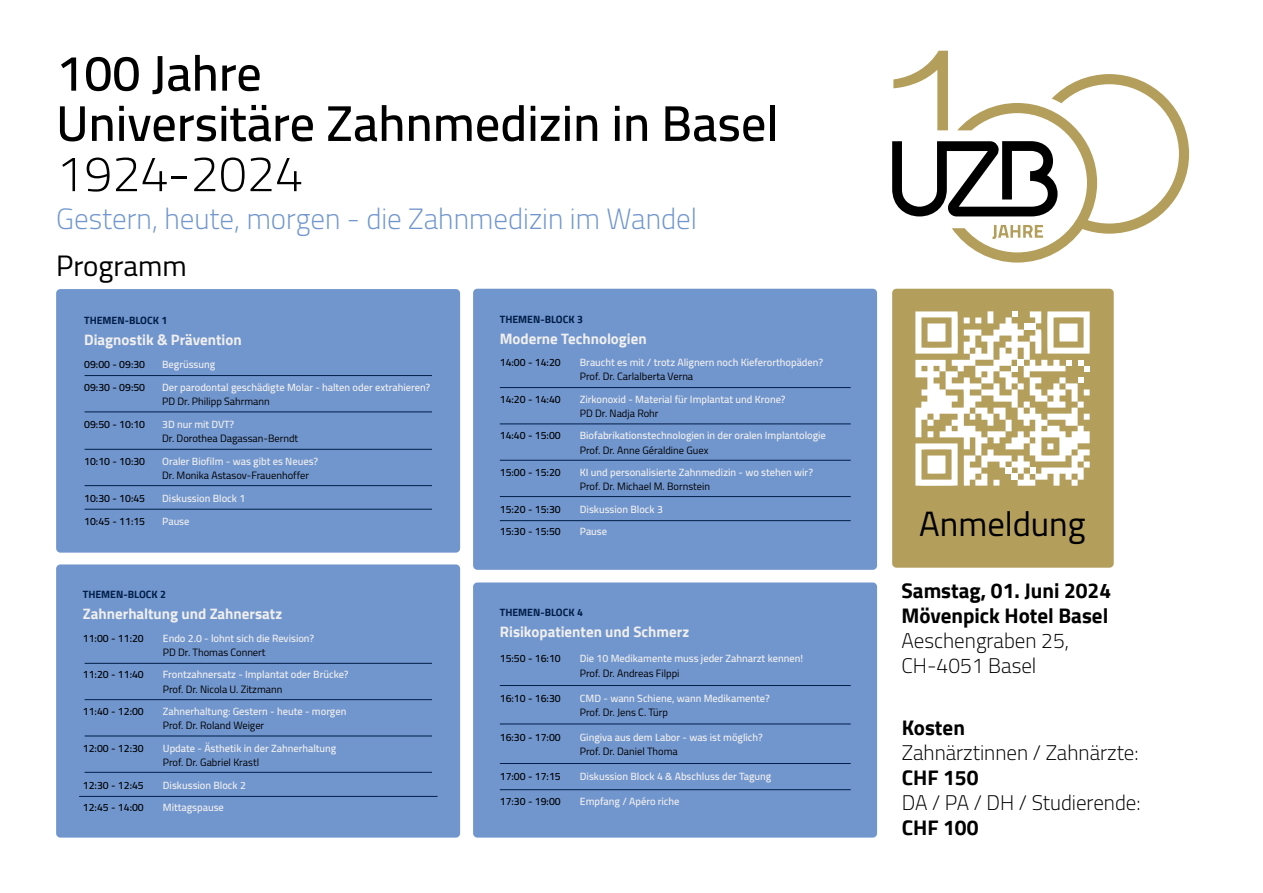
<style>
.page{position:relative;width:1263px;height:893px;background:#fff}
.page>*{position:absolute;margin:0;border:0;box-sizing:border-box;transform-origin:0 0}
.t1{font:600 50.25px/50.2px "Cairo";color:#000}
.t2{font:300 50.25px "Cairo";color:#000}
.t3{font:34.65px "Cairo";color:#000}
.t4{font:300 29.1px "Cairo";color:#7196ce}
.t5{font:29.1px "Cairo";color:#000}
.t6{font:300 21px/25.2px "Cairo";color:#000}
.t7{font:700 21px/25.2px "Cairo";color:#000}
.t8{font:700 15px "Cairo";color:#f0efed}
.t9{font:600 10.5px "Cairo";color:#f0efed}
.t10{font:10.5px "Cairo";color:#000}
.t11{font:600 10.5px "Cairo";color:#000}
.t12{font:700 10.5px "Cairo";color:#001e47}
</style>
<div class="page">
<div style="left:56px;top:289px;width:404px;height:264px;background:#7196ce;border-radius:4px"></div>
<hr style="left:85px;top:412px;width:347px;height:1px;background:#001e47">
<hr style="left:85px;top:375px;width:347px;height:1px;background:#001e47">
<hr style="left:85px;top:449px;width:347px;height:1px;background:#001e47">
<hr style="left:85px;top:485px;width:347px;height:1px;background:#001e47">
<hr style="left:85px;top:509px;width:347px;height:1px;background:#001e47">
<div style="left:892px;top:289px;width:222px;height:279px;background:#b39e5b;border-radius:4px"></div>
<svg style="left:915px;top:311px;width:175px;height:175px"></svg>
<div style="left:56px;top:564px;width:404px;height:274px;background:#7196ce;border-radius:4px"></div>
<hr style="left:85px;top:663px;width:347px;height:1px;background:#001e47">
<hr style="left:85px;top:699px;width:347px;height:1px;background:#001e47">
<hr style="left:85px;top:736px;width:347px;height:1px;background:#001e47">
<hr style="left:85px;top:772px;width:347px;height:1px;background:#001e47">
<hr style="left:79px;top:796px;width:358px;height:1px;background:#001e47">
<div style="left:473px;top:289px;width:404px;height:281px;background:#7196ce;border-radius:4px"></div>
<hr style="left:500px;top:387px;width:351px;height:1px;background:#001e47">
<hr style="left:500px;top:424px;width:351px;height:1px;background:#001e47">
<hr style="left:500px;top:460px;width:351px;height:1px;background:#001e47">
<hr style="left:500px;top:496px;width:351px;height:1px;background:#001e47">
<hr style="left:500px;top:520px;width:351px;height:1px;background:#001e47">
<div style="left:473px;top:582px;width:404px;height:256px;background:#7196ce;border-radius:4px"></div>
<hr style="left:500px;top:685px;width:351px;height:1px;background:#001e47">
<hr style="left:500px;top:724px;width:351px;height:1px;background:#001e47">
<hr style="left:500px;top:763px;width:351px;height:1px;background:#001e47">
<hr style="left:500px;top:789px;width:351px;height:1px;background:#001e47">
<svg style="left:892px;top:51px;width:297px;height:212px"></svg>
<h1 class="t1" style="left:56px;top:48px;width:724px">100 Jahre<br>Universitäre Zahnmedizin in Basel</h1>
<h1 class="t2" style="left:56px;top:133px;width:249px">1924-2024</h1>
<h3 class="t4" style="left:56px;top:195px;width:642px">Gestern, heute, morgen - die Zahnmedizin im Wandel</h3>
<h3 class="t5" style="left:56px;top:242px;width:132px">Programm</h3>
<p class="t12" style="left:500px;top:313px;width:85px">THEMEN-BLOCK 3</p>
<h3 class="t8" style="left:500px;top:330px;width:148px">Moderne Technologien</h3>
<p class="t11" style="left:500px;top:353px;width:62px">14:00 - 14:20</p>
<p class="t9" style="left:580px;top:353px;width:245px">Braucht es mit / trotz Alignern noch Kieferorthopäden?</p>
<p class="t10" style="left:580px;top:368px;width:115px">Prof. Dr. Carlalberta Verna</p>
<p class="t11" style="left:500px;top:390px;width:62px">14:20 - 14:40</p>
<p class="t9" style="left:580px;top:390px;width:207px">Zirkonoxid - Material für Implantat und Krone?</p>
<p class="t10" style="left:580px;top:404px;width:80px">PD Dr. Nadja Rohr</p>
<p class="t11" style="left:500px;top:427px;width:62px">14:40 - 15:00</p>
<p class="t9" style="left:580px;top:427px;width:248px">Biofabrikationstechnologien in der oralen Implantologie</p>
<p class="t10" style="left:580px;top:441px;width:130px">Prof. Dr. Anne Géraldine Guex</p>
<p class="t11" style="left:500px;top:463px;width:62px">15:00 - 15:20</p>
<p class="t9" style="left:580px;top:463px;width:235px">KI und personalisierte Zahnmedizin - wo stehen wir?</p>
<p class="t10" style="left:580px;top:478px;width:132px">Prof. Dr. Michael M. Bornstein</p>
<p class="t11" style="left:500px;top:500px;width:62px">15:20 - 15:30</p>
<p class="t9" style="left:580px;top:500px;width:85px">Diskussion Block 3</p>
<p class="t11" style="left:500px;top:523px;width:62px">15:30 - 15:50</p>
<p class="t9" style="left:580px;top:523px;width:29px">Pause</p>
<p class="t12" style="left:84px;top:314px;width:85px">THEMEN-BLOCK 1</p>
<h3 class="t8" style="left:84px;top:331px;width:159px">Diagnostik &amp; Prävention</h3>
<p class="t11" style="left:84px;top:355px;width:62px">09:00 - 09:30</p>
<p class="t9" style="left:162px;top:355px;width:55px">Begrüssung</p>
<p class="t11" style="left:84px;top:378px;width:62px">09:30 - 09:50</p>
<p class="t9" style="left:162px;top:378px;width:270px">Der parodontal geschädigte Molar - halten oder extrahieren?</p>
<p class="t10" style="left:162px;top:393px;width:109px">PD Dr. Philipp Sahrmann</p>
<p class="t11" style="left:84px;top:415px;width:62px">09:50 - 10:10</p>
<p class="t9" style="left:162px;top:415px;width:73px">3D nur mit DVT?</p>
<p class="t10" style="left:162px;top:430px;width:137px">Dr. Dorothea Dagassan-Berndt</p>
<p class="t11" style="left:84px;top:452px;width:62px">10:10 - 10:30</p>
<p class="t9" style="left:162px;top:452px;width:157px">Oraler Biofilm - was gibt es Neues?</p>
<p class="t10" style="left:162px;top:467px;width:148px">Dr. Monika Astasov-Frauenhoffer</p>
<p class="t11" style="left:84px;top:489px;width:62px">10:30 - 10:45</p>
<p class="t9" style="left:162px;top:489px;width:85px">Diskussion Block 1</p>
<p class="t11" style="left:84px;top:512px;width:62px">10:45 - 11:15</p>
<p class="t9" style="left:162px;top:512px;width:29px">Pause</p>
<h2 class="t3" style="left:919px;top:495px;width:168px">Anmeldung</h2>
<p class="t12" style="left:83px;top:589px;width:85px">THEMEN-BLOCK 2</p>
<h3 class="t8" style="left:83px;top:605px;width:201px">Zahnerhaltung und Zahnersatz</h3>
<p class="t11" style="left:83px;top:629px;width:62px">11:00 - 11:20</p>
<p class="t9" style="left:163px;top:629px;width:153px">Endo 2.0 - lohnt sich die Revision?</p>
<p class="t10" style="left:163px;top:644px;width:104px">PD Dr. Thomas Connert</p>
<p class="t11" style="left:83px;top:666px;width:62px">11:20 - 11:40</p>
<p class="t9" style="left:163px;top:666px;width:187px">Frontzahnersatz - Implantat oder Brücke?</p>
<p class="t10" style="left:163px;top:680px;width:121px">Prof. Dr. Nicola U. Zitzmann</p>
<p class="t11" style="left:83px;top:702px;width:62px">11:40 - 12:00</p>
<p class="t9" style="left:163px;top:702px;width:185px">Zahnerhaltung: Gestern - heute - morgen</p>
<p class="t10" style="left:163px;top:717px;width:103px">Prof. Dr. Roland Weiger</p>
<p class="t11" style="left:83px;top:739px;width:62px">12:00 - 12:30</p>
<p class="t9" style="left:163px;top:739px;width:175px">Update - Ästhetik in der Zahnerhaltung</p>
<p class="t10" style="left:163px;top:754px;width:98px">Prof. Dr. Gabriel Krastl</p>
<p class="t11" style="left:83px;top:776px;width:62px">12:30 - 12:45</p>
<p class="t9" style="left:163px;top:776px;width:85px">Diskussion Block 2</p>
<p class="t11" style="left:83px;top:798px;width:62px">12:45 - 14:00</p>
<p class="t9" style="left:163px;top:798px;width:63px">Mittagspause</p>
<p class="t12" style="left:500px;top:607px;width:85px">THEMEN-BLOCK 4</p>
<h3 class="t8" style="left:500px;top:623px;width:191px">Risikopatienten und Schmerz</h3>
<p class="t11" style="left:500px;top:650px;width:62px">15:50 - 16:10</p>
<p class="t9" style="left:580px;top:650px;width:225px">Die 10 Medikamente muss jeder Zahnarzt kennen!</p>
<p class="t10" style="left:580px;top:664px;width:101px">Prof. Dr. Andreas Filppi</p>
<p class="t11" style="left:500px;top:689px;width:62px">16:10 - 16:30</p>
<p class="t9" style="left:580px;top:689px;width:191px">CMD - wann Schiene, wann Medikamente?</p>
<p class="t10" style="left:580px;top:703px;width:90px">Prof. Dr. Jens C. Türp</p>
<p class="t11" style="left:500px;top:728px;width:62px">16:30 - 17:00</p>
<p class="t9" style="left:580px;top:728px;width:184px">Gingiva aus dem Labor - was ist möglich?</p>
<p class="t10" style="left:580px;top:743px;width:100px">Prof. Dr. Daniel Thoma</p>
<p class="t11" style="left:500px;top:767px;width:62px">17:00 - 17:15</p>
<p class="t9" style="left:580px;top:767px;width:193px">Diskussion Block 4 &amp; Abschluss der Tagung</p>
<p class="t11" style="left:500px;top:792px;width:62px">17:30 - 19:00</p>
<p class="t9" style="left:580px;top:792px;width:101px">Empfang / Apéro riche</p>
<h3 class="t7" style="left:901px;top:578px;width:211px">Samstag, 01. Juni 2024<br>Mövenpick Hotel Basel</h3>
<h3 class="t6" style="left:901px;top:628px;width:169px">Aeschengraben 25,<br>CH-4051 Basel</h3>
<h3 class="t7" style="left:902px;top:715px;width:65px">Kosten</h3>
<h3 class="t6" style="left:902px;top:740px;width:238px">Zahnärztinnen / Zahnärzte:</h3>
<h3 class="t7" style="left:902px;top:765px;width:78px">CHF 150</h3>
<h3 class="t6" style="left:902px;top:790px;width:240px">DA / PA / DH / Studierende:</h3>
<h3 class="t7" style="left:902px;top:816px;width:78px">CHF 100</h3>
</div>
